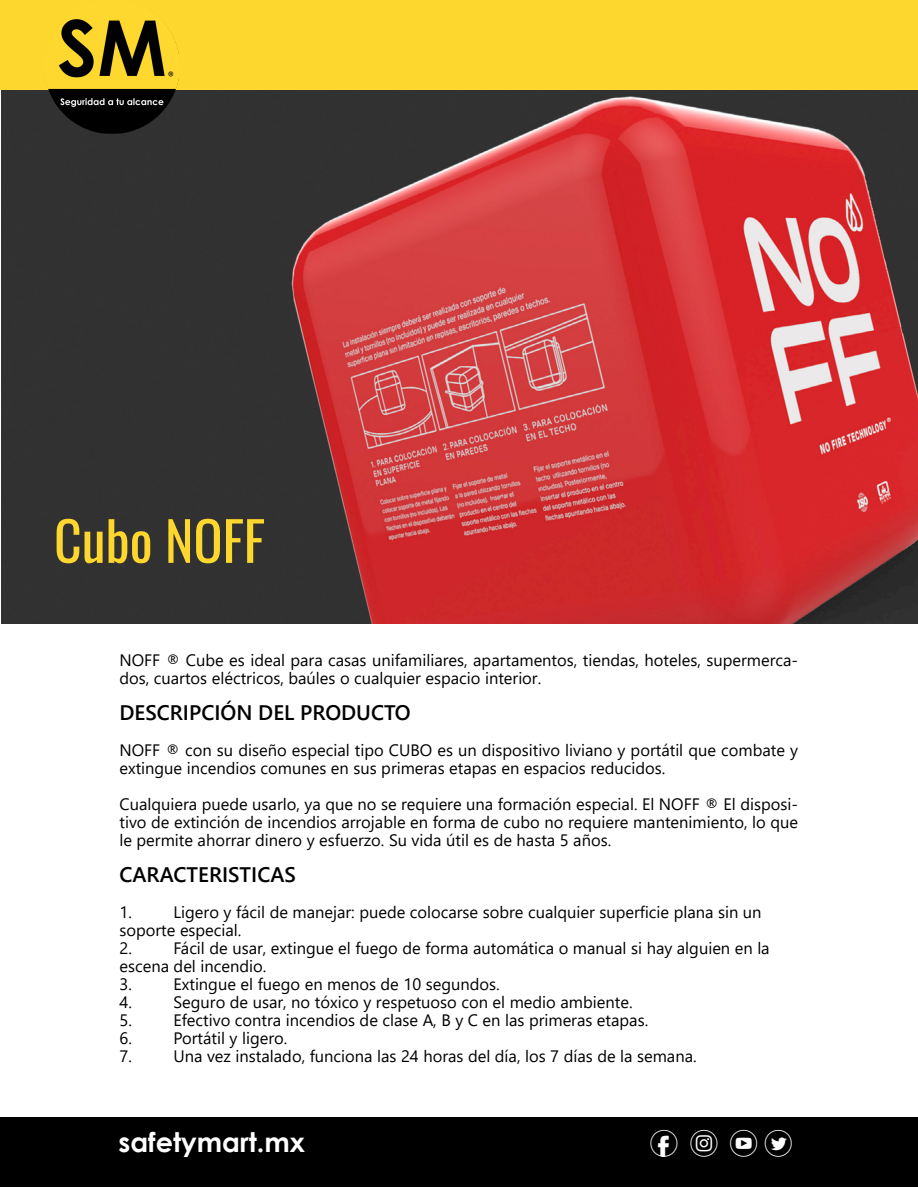
<style>
.page{position:relative;width:918px;height:1188px;background:#fff}
.page>*{position:absolute;margin:0;border:0;box-sizing:border-box;transform-origin:0 0}
.t1{font:54px "Oswald";color:#fdd62e}
.t2{font:700 27px "Century Gothic";color:#fff}
.t3{font:27px "typeecon";color:#fff}
.t4{font:600 21px "Segoe UI";color:#000}
.t5{font:16.5px/18px "Segoe UI";color:#000}
</style>
<div class="page">
<div style="left:0;top:1117px;width:917px;height:69px;background:#000"></div>
<img style="left:1px;top:90px;width:917px;height:534px">
<div style="left:0;top:0;width:917px;height:90px;background:#fdd62e"></div>
<img style="left:44px;top:19px;width:135px;height:115px">
<h1 class="t1" style="left:54px;top:503px;width:212px">Cubo NOFF</h1>
<p class="t5" style="left:119px;top:650px;width:680px">NOFF ® Cube es ideal para casas unifamiliares, apartamentos, tiendas, hoteles, supermerca&shy;dos, cuartos eléctricos, baúles o cualquier espacio interior.</p>
<p class="t4" style="left:119px;top:693px;width:293px">DESCRIPCIÓN DEL PRODUCTO</p>
<p class="t5" style="left:119px;top:740px;width:680px">NOFF ® con su diseño especial tipo CUBO es un dispositivo liviano y portátil que combate y extingue incendios comunes en sus primeras etapas en espacios reducidos.</p>
<p class="t5" style="left:119px;top:794px;width:680px;text-align:justify">Cualquiera puede usarlo, ya que no se requiere una formación especial. El NOFF ® El disposi&shy;tivo de extinción de incendios arrojable en forma de cubo no requiere mantenimiento, lo que le permite ahorrar dinero y esfuerzo. Su vida útil es de hasta 5 años.</p>
<p class="t4" style="left:119px;top:855px;width:178px">CARACTERISTICAS</p>
<p class="t5" style="left:119px;top:902px;width:14px">1.</p>
<p class="t5" style="left:119px;top:902px;width:644px;text-indent:54px">Ligero y fácil de manejar: puede colocarse sobre cualquier superficie plana sin un soporte especial.<br>2.</p>
<p class="t5" style="left:119px;top:938px;width:652px;text-indent:54px">Fácil de usar, extingue el fuego de forma automática o manual si hay alguien en la escena del incendio.<br>3.</p>
<p class="t5" style="left:173px;top:974px;width:328px">Extingue el fuego en menos de 10 segundos.</p>
<p class="t5" style="left:119px;top:992px;width:14px">4.</p>
<p class="t5" style="left:173px;top:992px;width:461px">Seguro de usar, no tóxico y respetuoso con el medio ambiente.</p>
<p class="t5" style="left:119px;top:1010px;width:14px">5.</p>
<p class="t5" style="left:173px;top:1010px;width:476px">Efectivo contra incendios de clase A, B y C en las primeras etapas.</p>
<p class="t5" style="left:119px;top:1028px;width:14px">6.</p>
<p class="t5" style="left:173px;top:1028px;width:115px">Portátil y ligero.</p>
<p class="t5" style="left:119px;top:1046px;width:14px">7.</p>
<p class="t5" style="left:173px;top:1046px;width:525px">Una vez instalado, funciona las 24 horas del día, los 7 días de la semana.</p>
<h2 class="t2" style="left:119px;top:1122px;width:188px">safetymart.mx</h2>
<h2 class="t3" style="left:649px;top:1130px;width:145px">f i y t</h2>
</div>
